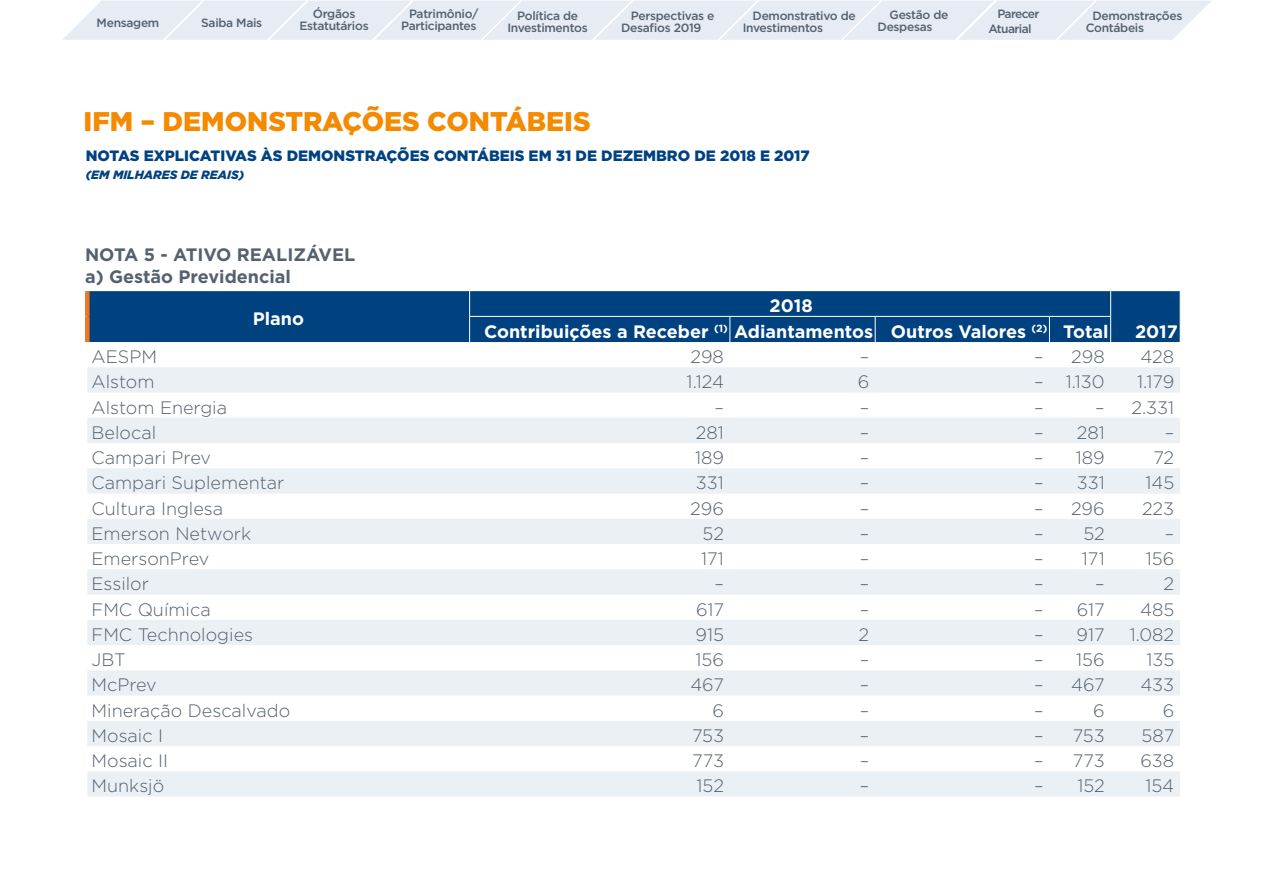
<style>
.page{position:relative;width:1263px;height:893px;background:#fff}
.page>*{position:absolute;margin:0;border:0;box-sizing:border-box;transform-origin:0 0}
.t1{font:900 27px "Gotham";color:#f38a00}
.t2{font:300 18px "Gotham";color:#55616f}
.t3{font:700 18px/25.7px "Gotham";color:#fff;text-align:center}
.t4{font:700 18px/21.6px "Gotham";color:#55616f}
.t5{font:900 15px "Gotham";color:#004280}
.t6{font:500 12px/12px "Gotham";letter-spacing:-.025em;color:#55616f}
.t7{font:italic 900 12px "Gotham";color:#004280}
.t8{font:500 12px/14.4px "Gotham";letter-spacing:-.05em;color:#55616f}
</style>
<div class="page">
<div style="left:90px;top:291px;width:1090px;height:51px;background:#004280"></div>
<svg style="left:87px;top:367px;width:1093px;height:430px;fill:#ebf0f5"></svg>
<div style="left:85px;top:291px;width:5px;height:25px;background:#ef7622"></div>
<div style="left:85px;top:316px;width:5px;height:26px;background:#ef7622"></div>
<svg style="left:1180px;top:291px;width:1px;height:51px"></svg>
<hr style="left:469px;top:316px;width:261px;height:1px;background:#fff">
<svg style="left:469px;top:291px;width:1px;height:51px"></svg>
<hr style="left:730px;top:316px;width:145px;height:1px;background:#fff">
<svg style="left:729px;top:317px;width:1px;height:25px"></svg>
<hr style="left:875px;top:316px;width:174px;height:1px;background:#fff">
<svg style="left:875px;top:317px;width:1px;height:25px"></svg>
<hr style="left:1049px;top:316px;width:62px;height:1px;background:#fff">
<svg style="left:1049px;top:317px;width:1px;height:25px"></svg>
<svg style="left:1110px;top:291px;width:1px;height:51px"></svg>
<svg style="left:62px;top:0;width:1149px;height:40px;background:#e7ecf4"></svg>
<p class="t6" style="left:300px;top:8px;width:71px;text-align:center">Órgãos<br>Estatutários</p>
<p class="t6" style="left:97px;top:17px;width:64px">Mensagem</p>
<p class="t6" style="left:201px;top:17px;width:63px">Saiba Mais</p>
<p class="t6" style="left:401px;top:7px;width:79px;text-align:right">Patrimônio/<br>Participantes</p>
<p class="t6" style="left:621px;top:9px;width:95px;text-indent:10px">Perspectivas e<br>Desafios 2019</p>
<p class="t6" style="left:1086px;top:9px;width:98px;text-indent:7px">Demonstrações<br>Contábeis</p>
<p class="t6" style="left:507px;top:9px;width:82px;text-align:center">Política de<br>Investimentos</p>
<p class="t6" style="left:877px;top:9px;width:72px;text-indent:12px">Gestão de<br>Despesas</p>
<p class="t8" style="left:988px;top:7px;width:53px;text-indent:9px">Parecer<br>Atuarial</p>
<p class="t6" style="left:743px;top:9px;width:115px;text-indent:10px">Demonstrativo de<br>Investimentos</p>
<h1 class="t1" style="left:84px;top:103px;width:509px">IFM – DEMONSTRAÇÕES CONTÁBEIS</h1>
<p class="t5" style="left:86px;top:145px;width:725px">NOTAS EXPLICATIVAS ÀS DEMONSTRAÇÕES CONTÁBEIS EM 31 DE DEZEMBRO DE 2018 E 2017</p>
<p class="t7" style="left:86px;top:166px;width:160px">(EM MILHARES DE REAIS)</p>
<p class="t4" style="left:85px;top:244px;width:272px">NOTA 5 - ATIVO REALIZÁVEL a) Gestão Previdencial</p>
<p class="t3" style="left:253px;top:306px;width:53px">Plano</p>
<p class="t3" style="left:484px;top:293px;width:626px">2018<br>Contribuições a Receber <sup>(1)</sup> Adiantamentos Outros Valores <sup>(2)</sup> Total</p>
<p class="t3" style="left:1135px;top:318px;width:45px">2017</p>
<p class="t2" style="left:92px;top:345px;width:67px">AESPM</p>
<p class="t2" style="left:690px;top:345px;width:35px">298</p>
<p class="t2" style="left:860px;top:345px;width:11px">–</p>
<p class="t2" style="left:1034px;top:345px;width:72px">– 298</p>
<p class="t2" style="left:1140px;top:345px;width:35px">428</p>
<p class="t2" style="left:92px;top:371px;width:65px">Alstom</p>
<p class="t2" style="left:687px;top:371px;width:39px">1.124</p>
<p class="t2" style="left:858px;top:371px;width:13px">6</p>
<p class="t2" style="left:1034px;top:371px;width:72px">– 1.130</p>
<p class="t2" style="left:1137px;top:371px;width:39px">1.179</p>
<p class="t2" style="left:92px;top:396px;width:137px">Alstom Energia</p>
<p class="t2" style="left:714px;top:396px;width:11px">–</p>
<p class="t2" style="left:860px;top:396px;width:11px">–</p>
<p class="t2" style="left:1034px;top:396px;width:11px">–</p>
<p class="t2" style="left:1095px;top:396px;width:81px">– 2.331</p>
<p class="t2" style="left:92px;top:421px;width:66px">Belocal</p>
<p class="t2" style="left:696px;top:421px;width:29px">281</p>
<p class="t2" style="left:860px;top:421px;width:11px">–</p>
<p class="t2" style="left:1034px;top:421px;width:72px">– 281</p>
<p class="t2" style="left:1165px;top:421px;width:11px">–</p>
<p class="t2" style="left:92px;top:446px;width:121px">Campari Prev</p>
<p class="t2" style="left:695px;top:446px;width:30px">189</p>
<p class="t2" style="left:860px;top:446px;width:11px">–</p>
<p class="t2" style="left:1034px;top:446px;width:72px">– 189</p>
<p class="t2" style="left:1153px;top:446px;width:22px">72</p>
<p class="t2" style="left:92px;top:472px;width:194px">Campari Suplementar</p>
<p class="t2" style="left:696px;top:472px;width:29px">331</p>
<p class="t2" style="left:860px;top:472px;width:11px">–</p>
<p class="t2" style="left:1034px;top:472px;width:72px">– 331</p>
<p class="t2" style="left:1145px;top:472px;width:30px">145</p>
<p class="t2" style="left:92px;top:497px;width:133px">Cultura Inglesa</p>
<p class="t2" style="left:690px;top:497px;width:35px">296</p>
<p class="t2" style="left:860px;top:497px;width:11px">–</p>
<p class="t2" style="left:1034px;top:497px;width:72px">– 296</p>
<p class="t2" style="left:1142px;top:497px;width:34px">223</p>
<p class="t2" style="left:92px;top:522px;width:161px">Emerson Network</p>
<p class="t2" style="left:703px;top:522px;width:23px">52</p>
<p class="t2" style="left:860px;top:522px;width:11px">–</p>
<p class="t2" style="left:1034px;top:522px;width:72px">– 52</p>
<p class="t2" style="left:1165px;top:522px;width:11px">–</p>
<p class="t2" style="left:92px;top:547px;width:119px">EmersonPrev</p>
<p class="t2" style="left:701px;top:547px;width:24px">171</p>
<p class="t2" style="left:860px;top:547px;width:11px">–</p>
<p class="t2" style="left:1034px;top:547px;width:72px">– 171</p>
<p class="t2" style="left:1146px;top:547px;width:30px">156</p>
<p class="t2" style="left:92px;top:573px;width:59px">Essilor</p>
<p class="t2" style="left:714px;top:573px;width:11px">–</p>
<p class="t2" style="left:860px;top:573px;width:11px">–</p>
<p class="t2" style="left:1034px;top:573px;width:11px">–</p>
<p class="t2" style="left:1095px;top:573px;width:11px">–</p>
<p class="t2" style="left:1163px;top:573px;width:12px">2</p>
<p class="t2" style="left:92px;top:598px;width:121px">FMC Química</p>
<p class="t2" style="left:696px;top:598px;width:29px">617</p>
<p class="t2" style="left:860px;top:598px;width:11px">–</p>
<p class="t2" style="left:1034px;top:598px;width:72px">– 617</p>
<p class="t2" style="left:1140px;top:598px;width:36px">485</p>
<p class="t2" style="left:92px;top:623px;width:163px">FMC Technologies</p>
<p class="t2" style="left:695px;top:623px;width:30px">915</p>
<p class="t2" style="left:859px;top:623px;width:12px">2</p>
<p class="t2" style="left:1034px;top:623px;width:72px">– 917</p>
<p class="t2" style="left:1130px;top:623px;width:46px">1.082</p>
<p class="t2" style="left:92px;top:648px;width:36px">JBT</p>
<p class="t2" style="left:695px;top:648px;width:30px">156</p>
<p class="t2" style="left:860px;top:648px;width:11px">–</p>
<p class="t2" style="left:1034px;top:648px;width:72px">– 156</p>
<p class="t2" style="left:1146px;top:648px;width:29px">135</p>
<p class="t2" style="left:92px;top:674px;width:67px">McPrev</p>
<p class="t2" style="left:690px;top:674px;width:35px">467</p>
<p class="t2" style="left:860px;top:674px;width:11px">–</p>
<p class="t2" style="left:1034px;top:674px;width:72px">– 467</p>
<p class="t2" style="left:1140px;top:674px;width:35px">433</p>
<p class="t2" style="left:92px;top:699px;width:200px">Mineração Descalvado</p>
<p class="t2" style="left:712px;top:699px;width:13px">6</p>
<p class="t2" style="left:860px;top:699px;width:11px">–</p>
<p class="t2" style="left:1034px;top:699px;width:11px">–</p>
<p class="t2" style="left:1093px;top:699px;width:13px">6</p>
<p class="t2" style="left:1163px;top:699px;width:13px">6</p>
<p class="t2" style="left:92px;top:724px;width:73px">Mosaic I</p>
<p class="t2" style="left:692px;top:724px;width:33px">753</p>
<p class="t2" style="left:860px;top:724px;width:11px">–</p>
<p class="t2" style="left:1034px;top:724px;width:72px">– 753</p>
<p class="t2" style="left:1141px;top:724px;width:34px">587</p>
<p class="t2" style="left:92px;top:749px;width:78px">Mosaic II</p>
<p class="t2" style="left:692px;top:749px;width:33px">773</p>
<p class="t2" style="left:860px;top:749px;width:11px">–</p>
<p class="t2" style="left:1034px;top:749px;width:72px">– 773</p>
<p class="t2" style="left:1140px;top:749px;width:35px">638</p>
<p class="t2" style="left:92px;top:775px;width:74px">Munksjö</p>
<p class="t2" style="left:697px;top:775px;width:29px">152</p>
<p class="t2" style="left:860px;top:775px;width:11px">–</p>
<p class="t2" style="left:1034px;top:775px;width:72px">– 152</p>
<p class="t2" style="left:1145px;top:775px;width:30px">154</p>
</div>
